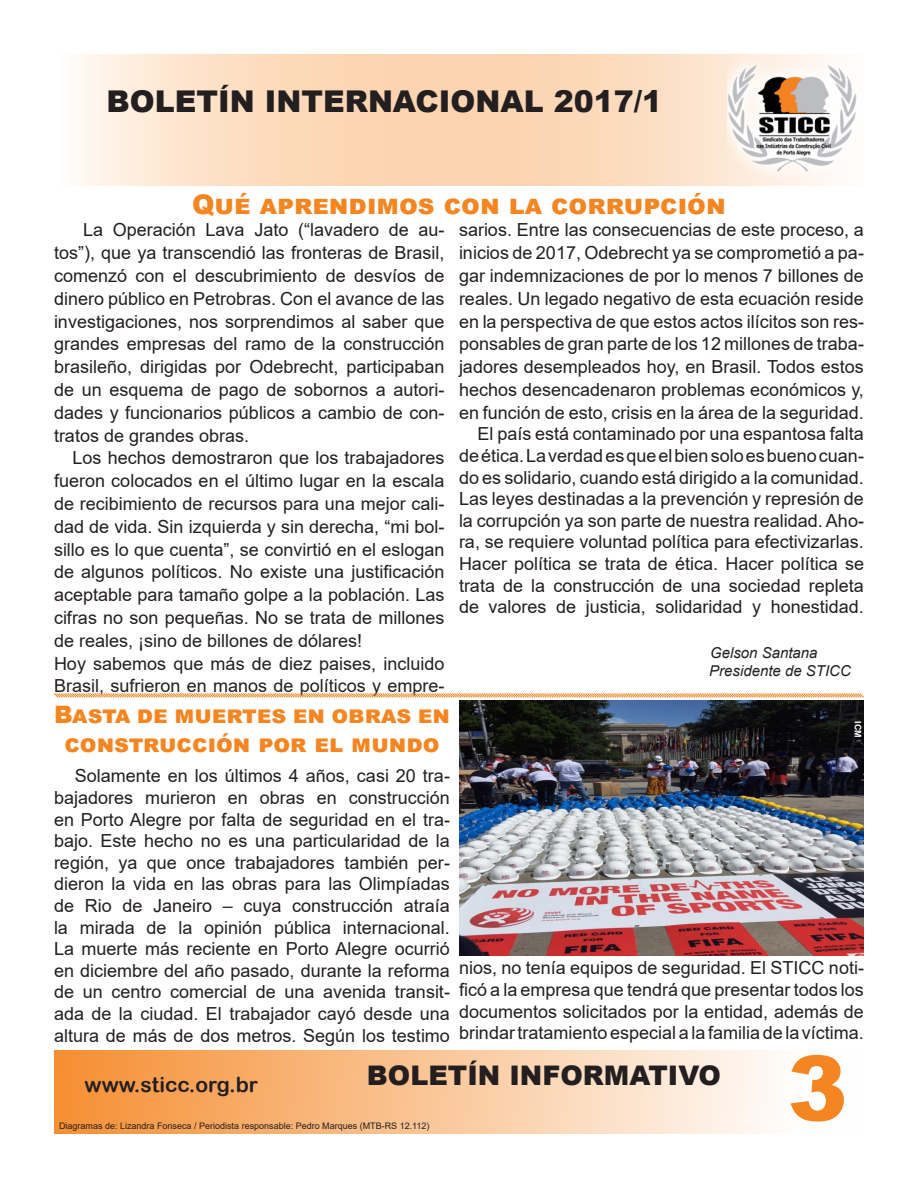
<style>
.page{position:relative;width:918px;height:1188px;background:#fff}
.page>*{position:absolute;margin:0;border:0;box-sizing:border-box;transform-origin:0 0}
.t1{font:900 90px "Arial";color:#f58520}
.t2{font:900 30px "Arial";color:#231f20}
.t3{font:900 27px "Arial";color:#f58520}
.t4{font:900 27px "Arial";color:#231f20}
.t5{font:900 24px/28.8px "Arial";color:#f58520;text-align:center}
.t6{font:21px "Arial Rounded MT Bold";color:#231f20}
.t7{font:18px/22.8px "Arial";color:#231f20;text-align:justify}
.t8{font:italic 15px "Arial";color:#231f20}
.t9{font:9px "Arial";color:#231f20}
.t10{font:700 9px "Arial";color:#fff}
</style>
<div class="page">
<svg style="left:80px;top:54px;width:754px;height:132px;background:#fcddc0"></svg>
<div style="left:54px;top:1050px;width:810px;height:84px;background:linear-gradient(to right,#f58f33,#fff)"></div>
<img style="left:727px;top:55px;width:130px;height:131px">
<img style="left:459px;top:700px;width:405px;height:256px">
<svg style="left:54px;top:693px;width:810px;height:5px;background:#f9c291"></svg>
<p class="t2" style="left:106px;top:80px;width:557px">BOLETÍN INTERNACIONAL 2017/1</p>
<p class="t3" style="left:192px;top:184px;width:535px">Qué aprendimos con la corrupción</p>
<p class="t7" style="left:54px;top:218px;width:392px;text-indent:29px">La Operación Lava Jato (“lavadero de au&shy;tos”), que ya transcendió las fronteras de Brasil, comenzó con el descubrimiento de desvíos de dinero público en Petrobras. Con el avance de las investigaciones, nos sorprendimos al saber que grandes empresas del ramo de la construcción brasileño, dirigidas por Odebrecht, participaban de un esquema de pago de sobornos a autori&shy;dades y funcionarios públicos a cambio de con&shy;tratos de grandes obras.</p>
<p class="t7" style="left:54px;top:446px;width:392px;text-indent:19px">Los hechos demostraron que los trabajadores fueron colocados en el último lugar en la escala de recibimiento de recursos para una mejor cali&shy;dad de vida. Sin izquierda y sin derecha, “mi bol&shy;sillo es lo que cuenta”, se convirtió en el eslogan de algunos políticos. No existe una justificación aceptable para tamaño golpe a la población. Las cifras no son pequeñas. No se trata de millones de reales, ¡sino de billones de dólares!</p>
<p class="t7" style="left:54px;top:652px;width:392px">Hoy sabemos que más de diez paises, incluido<br>Brasil, sufrieron en manos de políticos y empre-</p>
<p class="t7" style="left:459px;top:218px;width:407px">sarios. Entre las consecuencias de este proceso, a inicios de 2017, Odebrecht ya se comprometió a pa&shy;gar indemnizaciones de por lo menos 7 billones de reales. Un legado negativo de esta ecuación reside en la perspectiva de que estos actos ilícitos son res&shy;ponsables de gran parte de los 12 millones de traba&shy;jadores desempleados hoy, en Brasil. Todos estos hechos desencadenaron problemas económicos y, en función de esto, crisis en la área de la seguridad.</p>
<p class="t7" style="left:459px;top:423px;width:407px;line-height:21.6px;text-indent:19px">El país está contaminado por una espantosa falta de ética. La verdad es que el bien solo es bueno cuan&shy;do es solidario, cuando está dirigido a la comunidad.<br>Las leyes destinadas a la prevención y represión de la corrupción ya son parte de nuestra realidad. Aho&shy;ra, se requiere voluntad política para efectivizarlas.<br>Hacer política se trata de ética. Hacer política se trata de la construcción de una sociedad repleta de valores de justicia, solidaridad y honestidad.</p>
<p class="t8" style="left:710px;top:643px;width:109px">Gelson Santana</p>
<p class="t8" style="left:709px;top:661px;width:143px">Presidente de STICC</p>
<p class="t5" style="left:54px;top:700px;width:397px">Basta de muertes en obras en construcción por el mundo</p>
<p class="t7" style="left:54px;top:765px;width:397px;line-height:21.6px;text-indent:21px">Solamente en los últimos 4 años, casi 20 tra&shy;bajadores murieron en obras en construcción en Porto Alegre por falta de seguridad en el tra&shy;bajo. Este hecho no es una particularidad de la región, ya que once trabajadores también per&shy;dieron la vida en las obras para las Olimpíadas de Rio de Janeiro – cuya construcción atraía la mirada de la opinión pública internacional.</p>
<p class="t7" style="left:54px;top:938px;width:397px;line-height:21.6px">La muerte más reciente en Porto Alegre ocurrió en diciembre del año pasado, durante la reforma de un centro comercial de una avenida transit&shy;ada de la ciudad. El trabajador cayó desde una altura de más de dos metros. Según los testimo</p>
<p class="t10" style="left:864px;top:721px;width:18px;rotate:90deg">ICM</p>
<p class="t7" style="left:459px;top:957px;width:406px;line-height:21.6px">nios, no tenía equipos de seguridad. El STICC noti&shy;ficó a la empresa que tendrá que presentar todos los documentos solicitados por la entidad, además de brindar tratamiento especial a la familia de la víctima.</p>
<p class="t6" style="left:85px;top:1072px;width:175px">www.sticc.org.br</p>
<p class="t4" style="left:367px;top:1056px;width:356px">BOLETÍN INFORMATIVO</p>
<p class="t9" style="left:59px;top:1120px;width:372px">Diagramas de: Lizandra Fonseca / Periodista responsable: Pedro Marques (MTB-RS 12.112)</p>
<p class="t1" style="left:788px;top:1023px;width:62px">3</p>
</div>
